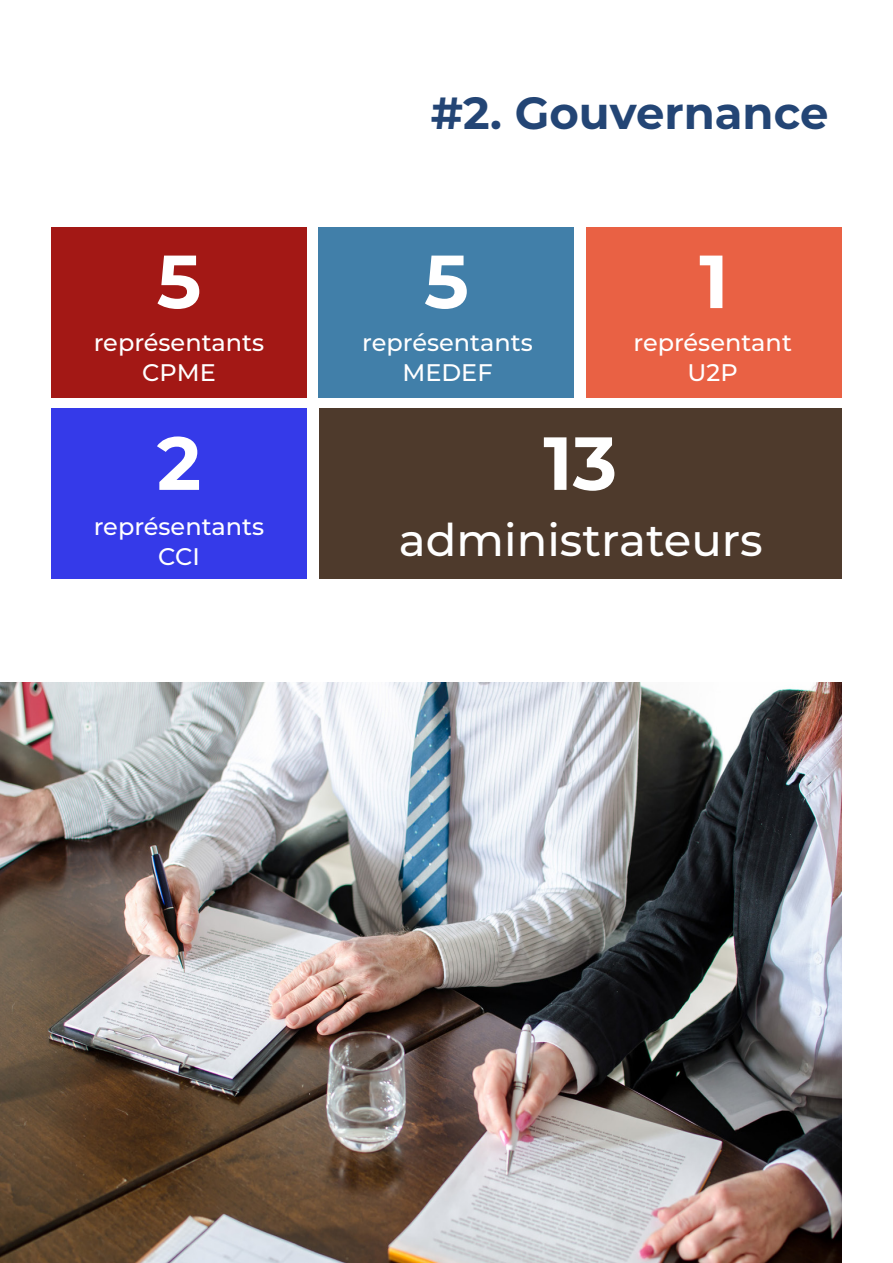
<style>
.page{position:relative;width:893px;height:1263px;background:#fff}
.page>*{position:absolute;margin:0;border:0;box-sizing:border-box;transform-origin:0 0}
.t1{font:700 75px "Montserrat";color:#fff}
.t2{font:500 45px "Montserrat";color:#fff}
.t3{font:700 45px "Montserrat";color:#234575}
.t4{font:500 24px/30px "Montserrat";color:#fff;text-align:center}
</style>
<div class="page">
<img style="left:0;top:682px;width:841px;height:581px">
<div style="left:51px;top:227px;width:256px;height:170px;background:#a31815"></div>
<div style="left:586px;top:227px;width:255px;height:170px;background:#e96144"></div>
<div style="left:319px;top:227px;width:255px;height:170px;background:#417fa9"></div>
<div style="left:319px;top:409px;width:522px;height:170px;background:#4e3a2c"></div>
<div style="left:51px;top:409px;width:256px;height:170px;background:#353ae9"></div>
<p class="t3" style="left:431px;top:80px;width:399px">#2. Gouvernance</p>
<p class="t1" style="left:157px;top:227px;width:46px">5</p>
<p class="t1" style="left:424px;top:227px;width:46px">5</p>
<p class="t1" style="left:699px;top:227px;width:31px">1</p>
<p class="t4" style="left:94px;top:327px;width:172px">représentants<br>CPME</p>
<p class="t4" style="left:362px;top:327px;width:172px">représentants<br>MEDEF</p>
<p class="t4" style="left:633px;top:327px;width:160px">représentant<br>U2P</p>
<p class="t1" style="left:157px;top:409px;width:46px">2</p>
<p class="t4" style="left:94px;top:511px;width:172px">représentants<br>CCI</p>
<p class="t1" style="left:543px;top:409px;width:75px">13</p>
<p class="t2" style="left:399px;top:509px;width:365px">administrateurs</p>
</div>
